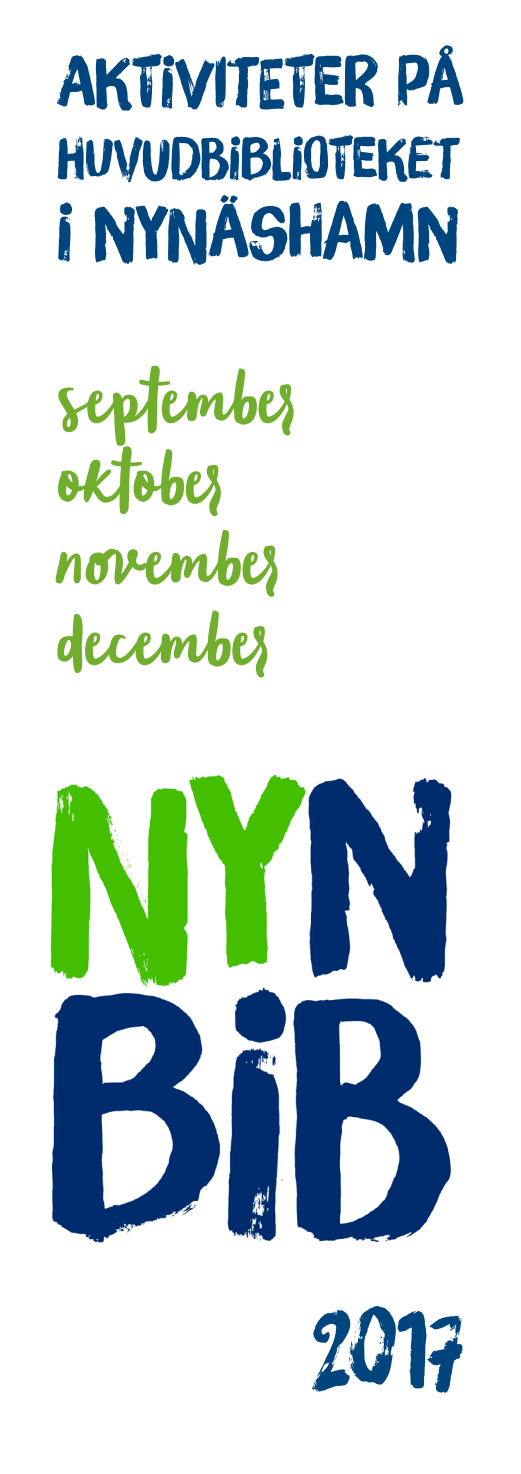
<style>
.page{position:relative;width:521px;height:1474px;background:#fff}
.page>*{position:absolute;margin:0;border:0;box-sizing:border-box;transform-origin:0 0}
.t1{font:105px "Brush Up";color:#00457d}
.t2{font:75.25px "Brush Up";letter-spacing:-.005em;color:#00457d}
.t3{font:68.25px "Brush Up";letter-spacing:-.005em;color:#00457d}
.t4{font:59.5px/80.7px "Blog Script";letter-spacing:-.005em;color:#71ae2e}
.t5{font:56px "Brush Up";letter-spacing:-.005em;color:#00457d}
</style>
<div class="page">
<img style="left:50px;top:774px;width:402px;height:469px">
<p class="t3" style="left:57px;top:41px;width:408px">AKTIVITETER PÅ</p>
<p class="t5" style="left:57px;top:125px;width:402px">HUVUDBIBLIOTEKET</p>
<p class="t2" style="left:57px;top:187px;width:401px">I NYNÄSHAMN</p>
<p class="t4" style="left:57px;top:359px;width:243px">september oktober november december</p>
<h1 class="t1" style="left:311px;top:1284px;width:154px">2017</h1>
</div>
